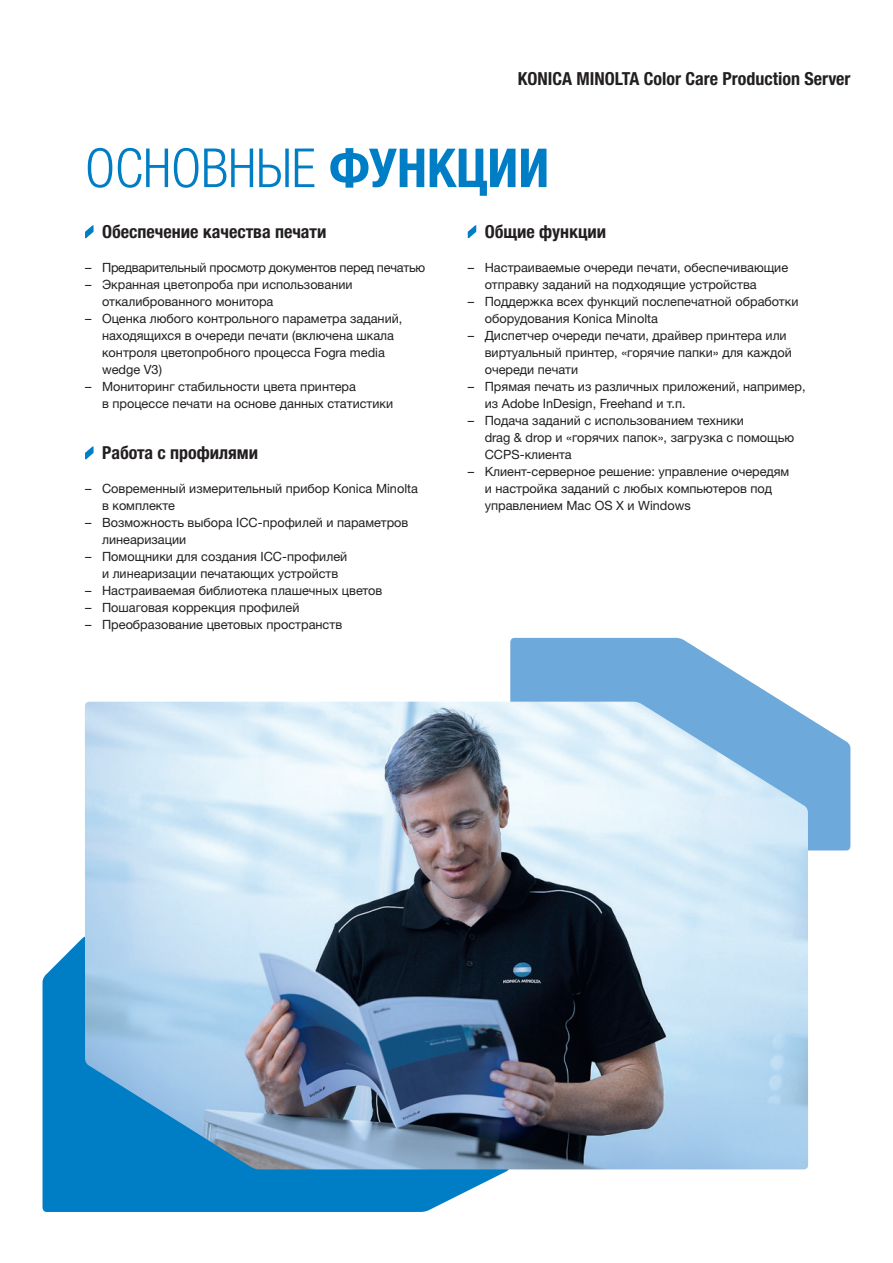
<style>
.page{position:relative;width:893px;height:1263px;background:#fff}
.page>*{position:absolute;margin:0;border:0;box-sizing:border-box;transform-origin:0 0}
.Bro_Inside_HEAD_Bold{font:300 condensed 54px "Helvetica Neue LTW1 G";color:#007ec5}
.Bro_Inside_SUBHEAD_B{font:700 condensed 18px "Helvetica Neue LTW1 G";color:#231f20}
.Bro_Inside_RUBRIC_Bo{font:700 condensed 18px "Helvetica Neue LTW1 G";color:#231f20}
.Bro_Inside_COPY_BULL{font:12.75px/17px "Helvetica Neue LTW1 G";color:#231f20}
.Bro_Inside_COPY_BULL-2{font:12.75px "Helvetica Neue LTW1 G";letter-spacing:-.02em;color:#231f20}
.s1{font-weight:700}
</style>
<div class="page">
<svg style="left:43px;top:936px;width:467px;height:276px;background:#188aca"></svg>
<svg style="left:85px;top:225px;width:9px;height:14px"></svg>
<svg style="left:85px;top:446px;width:9px;height:14px"></svg>
<svg style="left:467px;top:225px;width:10px;height:14px"></svg>
<svg style="left:510px;top:638px;width:340px;height:212px;fill:#6da9db"></svg>
<img style="left:85px;top:702px;width:723px;height:467px">
<p class="Bro_Inside_RUBRIC_Bo" style="left:518px;top:68px;width:334px">KONICA MINOLTA Color Care Production Server</p>
<p class="Bro_Inside_HEAD_Bold" style="left:85px;top:136px;width:466px">ОСНОВНЫЕ <span class="s1">ФУНКЦИИ</span></p>
<p class="Bro_Inside_SUBHEAD_B" style="left:102px;top:221px;width:226px">Обеспечение качества печати</p>
<p class="Bro_Inside_COPY_BULL-2" style="left:85px;top:260px;width:342px">– Предварительный просмотр документов перед печатью</p>
<p class="Bro_Inside_COPY_BULL" style="left:102px;top:276px;width:252px;text-indent:-17px">– Экранная цветопроба при использовании откалиброванного монитора</p>
<p class="Bro_Inside_COPY_BULL" style="left:102px;top:310px;width:302px;text-indent:-17px">– Оценка любого контрольного параметра заданий, находящихся в очереди печати (включена шкала контроля цветопробного процесса Fogra media wedge V3)</p>
<p class="Bro_Inside_COPY_BULL" style="left:102px;top:378px;width:293px;text-indent:-17px">– Мониторинг стабильности цвета принтера<br>в процессе печати на основе данных статистики</p>
<p class="Bro_Inside_SUBHEAD_B" style="left:102px;top:442px;width:158px">Работа с профилями</p>
<p class="Bro_Inside_COPY_BULL" style="left:102px;top:480px;width:317px;text-indent:-17px">– Современный измерительный прибор Konica Minolta в комплекте</p>
<p class="Bro_Inside_COPY_BULL" style="left:102px;top:514px;width:308px;text-indent:-17px">– Возможность выбора ICC-профилей и параметров линеаризации</p>
<p class="Bro_Inside_COPY_BULL" style="left:102px;top:548px;width:247px;text-indent:-17px">– Помощники для создания ICC-профилей и линеаризации печатающих устройств</p>
<p class="Bro_Inside_COPY_BULL" style="left:85px;top:582px;width:299px">– Настраиваемая библиотека плашечных цветов</p>
<p class="Bro_Inside_COPY_BULL" style="left:85px;top:599px;width:216px">– Пошаговая коррекция профилей</p>
<p class="Bro_Inside_COPY_BULL" style="left:85px;top:616px;width:259px">– Преобразование цветовых пространств</p>
<p class="Bro_Inside_SUBHEAD_B" style="left:485px;top:221px;width:123px">Общие функции</p>
<p class="Bro_Inside_COPY_BULL" style="left:485px;top:259px;width:305px;text-indent:-17px">– Настраиваемые очереди печати, обеспечивающие отправку заданий на подходящие устройства</p>
<p class="Bro_Inside_COPY_BULL" style="left:485px;top:293px;width:315px;text-indent:-17px">– Поддержка всех функций послепечатной обработки оборудования Konica Minolta</p>
<p class="Bro_Inside_COPY_BULL" style="left:485px;top:327px;width:309px;text-indent:-17px">– Диспетчер очереди печати, драйвер принтера или виртуальный принтер, «горячие папки» для каждой очереди печати</p>
<p class="Bro_Inside_COPY_BULL" style="left:485px;top:378px;width:322px;text-indent:-17px">– Прямая печать из различных приложений, например, из Adobe InDesign, Freehand и т.п.</p>
<p class="Bro_Inside_COPY_BULL" style="left:485px;top:412px;width:311px;text-indent:-17px">– Подача заданий с использованием техники<br>drag &amp; drop и «горячих папок», загрузка с помощью<br>CCPS-клиента</p>
<p class="Bro_Inside_COPY_BULL" style="left:485px;top:463px;width:306px;text-indent:-17px">– Клиент-серверное решение: управление очередям и настройка заданий с любых компьютеров под управлением Mac OS X и Windows</p>
</div>
